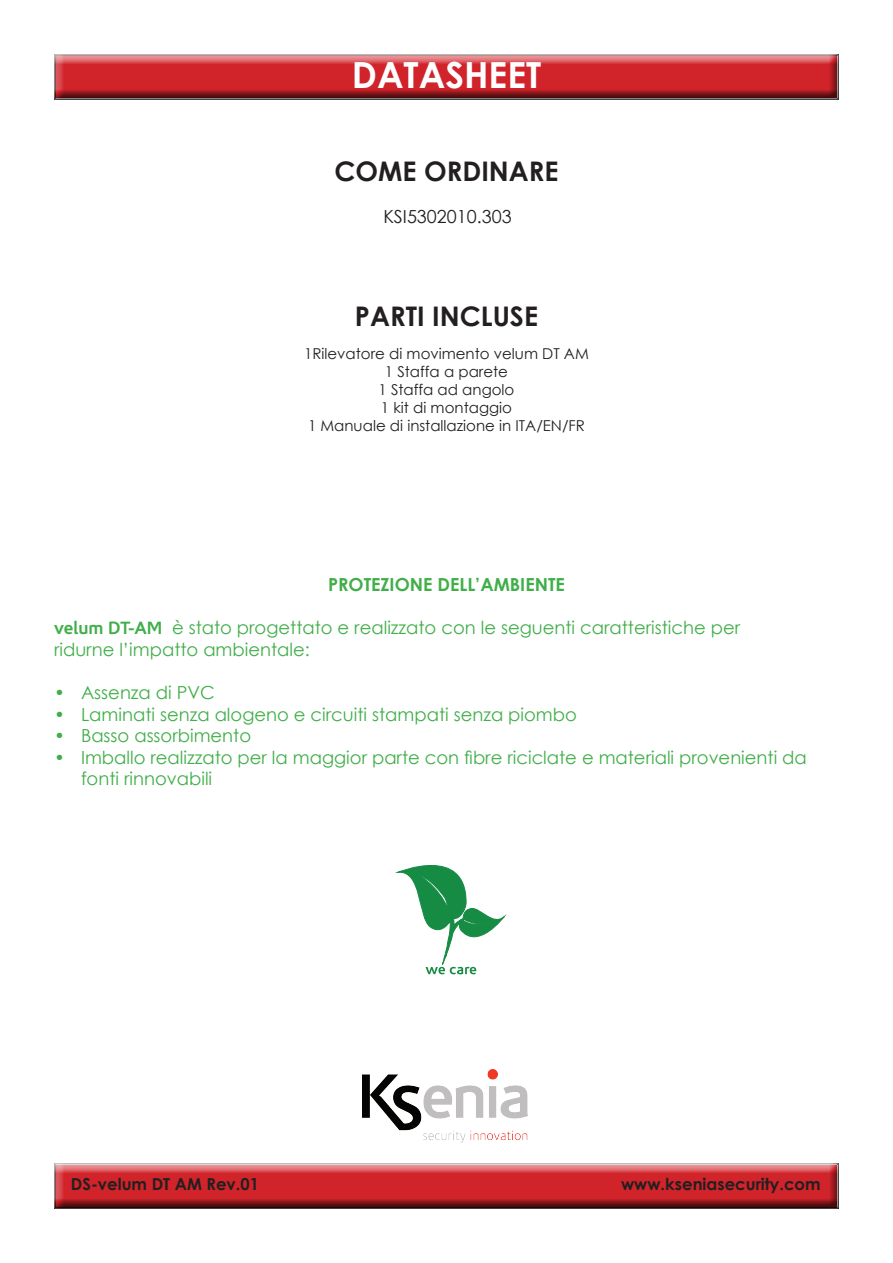
<style>
.page{position:relative;width:893px;height:1263px;background:#fff}
.page>*{position:absolute;margin:0;border:0;box-sizing:border-box;transform-origin:0 0}
.t1{font:700 36px "Century Gothic";color:#fff}
.t2{font:700 27px "Century Gothic";color:#231f20}
.t3{font:18px/21.6px "Century Gothic";color:#40ae49}
.t4{font:700 18px "Century Gothic";color:#40ae49}
.t5{font:18px "Century Gothic";color:#231f20}
.t6{font:700 16.5px "Century Gothic";color:#231f20}
.t7{font:15px/18px "Century Gothic";color:#231f20;text-align:center}
.s1{font-family:"Corisande";font-weight:700}
</style>
<div class="page">
<div style="left:53px;top:1163px;width:787px;height:48px;background:#231f20;opacity:.75"></div>
<img style="left:362px;top:1069px;width:166px;height:73px">
<svg style="left:397px;top:865px;width:108px;height:109px"></svg>
<div style="left:53px;top:54px;width:786px;height:48px;background:#231f20;opacity:.75"></div>
<h1 class="t1" style="left:352px;top:48px;width:191px">DATASHEET</h1>
<h2 class="t2" style="left:334px;top:151px;width:226px">COME ORDINARE</h2>
<p class="t5" style="left:383px;top:204px;width:130px">KSI5302010.303</p>
<h2 class="t2" style="left:355px;top:296px;width:185px">PARTI INCLUSE</h2>
<p class="t7" style="left:304px;top:344px;width:286px">1Rilevatore di movimento velum DT AM<br>1 Staffa a parete<br>1 Staffa ad angolo<br>1 kit di montaggio<br>1 Manuale di installazione in ITA/EN/FR</p>
<p class="t4" style="left:328px;top:571px;width:238px">PROTEZIONE DELL’AMBIENTE</p>
<p class="t3" style="left:54px;top:617px;width:688px"><span class="s1">velum DT-AM</span> è stato progettato e realizzato con le seguenti caratteristiche per ridurne l’impatto ambientale:</p>
<p class="t3" style="left:54px;top:681px;width:162px">• Assenza di PVC</p>
<p class="t3" style="left:54px;top:703px;width:524px">• Laminati senza alogeno e circuiti stampati senza piombo</p>
<p class="t3" style="left:54px;top:725px;width:199px">• Basso assorbimento</p>
<p class="t3" style="left:81px;top:746px;width:727px;text-indent:-27px">• Imballo realizzato per la maggior parte con fibre riciclate e materiali provenienti da fonti rinnovabili</p>
<p class="t6" style="left:71px;top:1172px;width:190px">DS-velum DT AM Rev.01</p>
<p class="t6" style="left:621px;top:1172px;width:201px">www.kseniasecurity.com</p>
</div>
